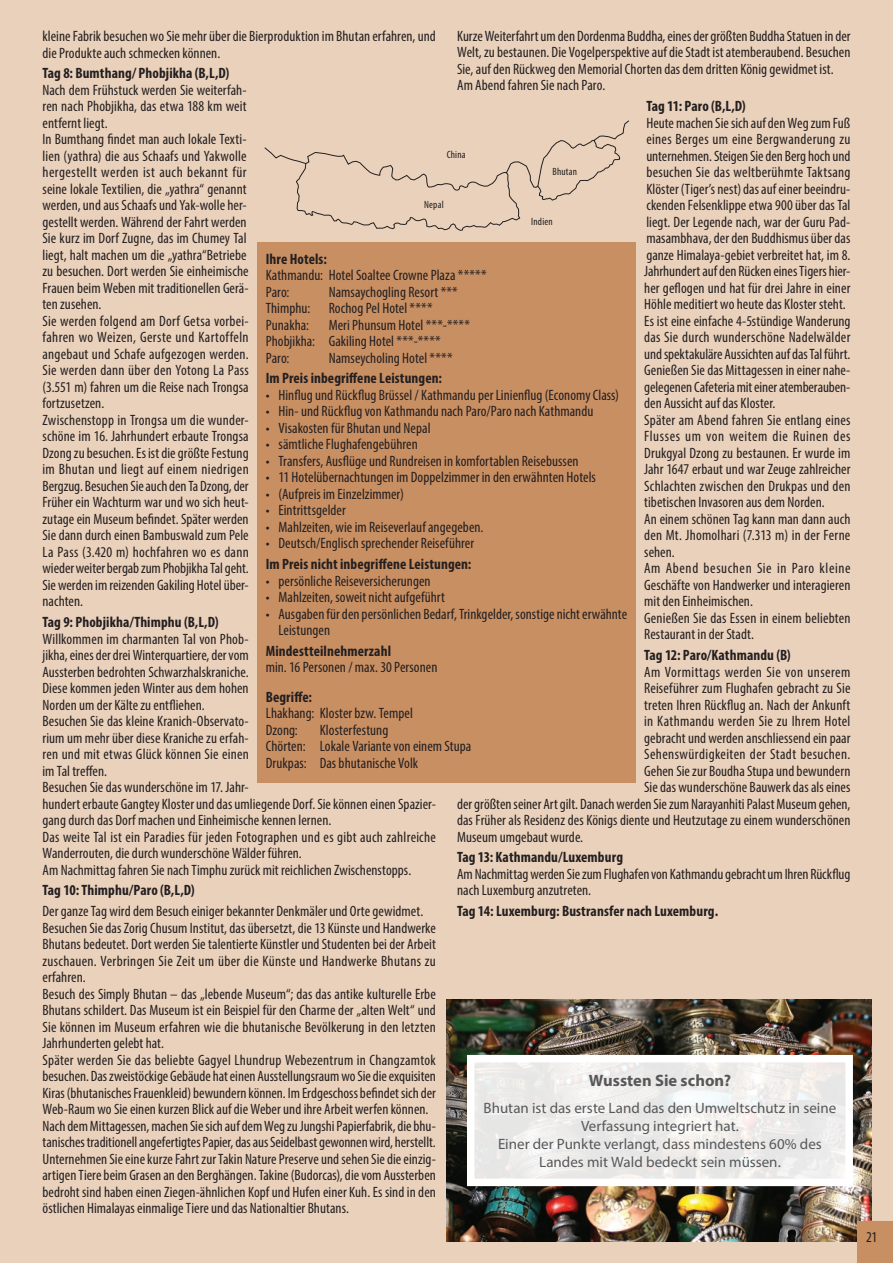
<style>
.page{position:relative;width:893px;height:1263px;background:#ead1bb}
.page>*{position:absolute;margin:0;border:0;box-sizing:border-box;transform-origin:0 0}
.t1{font:700 16.5px "Myriad Pro";color:#57585a}
.t2{font:condensed 15px/16.5px "Myriad Pro";letter-spacing:.005em;color:#231f20}
.t3{font:700 condensed 15px "Myriad Pro";letter-spacing:.005em;color:#231f20}
.t4{font:15px/18px "Myriad Pro";color:#57585a;text-align:center}
.t5{font:condensed 15px "Myriad Pro";letter-spacing:.025em;color:#231f20}
.t6{font:condensed 15px "Myriad Pro";letter-spacing:.03em;color:#231f20}
.t7{font:condensed 10.5px "Myriad Pro";letter-spacing:.015em;color:#231f20}
</style>
<div class="page">
<img style="left:446px;top:999px;width:426px;height:243px">
<svg style="left:476px;top:1064px;width:368px;height:113px;background:#edeceb"></svg>
<div style="left:467px;top:1055px;width:386px;height:131px;border:8px solid #fff"></div>
<svg style="left:264px;top:120px;width:365px;height:111px"></svg>
<div style="left:858px;top:1222px;width:35px;height:41px;background:#c88f63"></div>
<div style="left:257px;top:242px;width:379px;height:540px;background:#c88f63"></div>
<p class="t2" style="left:457px;top:28px;width:395px">Kurze Weiterfahrt um den Dordenma Buddha, eines der größten Buddha Statuen in der Welt, zu bestaunen. Die Vogelperspektive auf die Stadt ist atemberaubend. Besuchen Sie, auf den Rückweg den Memorial Chorten das dem dritten König gewidmet ist.<br>Am Abend fahren Sie nach Paro.</p>
<p class="t3" style="left:646px;top:97px;width:101px">Tag 11: Paro (B,L,D)</p>
<p class="t2" style="left:644px;top:114px;width:208px">Heute machen Sie sich auf den Weg zum Fuß eines Berges um eine Bergwanderung zu unternehmen. Steigen Sie den Berg hoch und besuchen Sie das weltberühmte Taktsang Klöster (Tiger’s nest) das auf einer beeindru&shy;ckenden Felsenklippe etwa 900 über das Tal liegt. Der Legende nach, war der Guru Pad&shy;masambhava, der den Buddhismus über das ganze Himalaya-gebiet verbreitet hat, im 8.<br>Jahrhundert auf den Rücken eines Tigers hier&shy;her geflogen und hat für drei Jahre in einer Höhle meditiert wo heute das Kloster steht.<br>Es ist eine einfache 4-5stündige Wanderung das Sie durch wunderschöne Nadelwälder und spektakuläre Aussichten auf das Tal führt.<br>Genießen Sie das Mittagessen in einer nahe&shy;gelegenen Cafeteria mit einer atemberauben&shy;den Aussicht auf das Kloster.<br>Später am Abend fahren Sie entlang eines Flusses um von weitem die Ruinen des Drukgyal Dzong zu bestaunen. Er wurde im Jahr 1647 erbaut und war Zeuge zahlreicher Schlachten zwischen den Drukpas und den tibetischen Invasoren aus dem Norden.<br>An einem schönen Tag kann man dann auch den Mt. Jhomolhari (7.313 m) in der Ferne sehen.<br>Am Abend besuchen Sie in Paro kleine Geschäfte von Handwerker und interagieren mit den Einheimischen.<br>Genießen Sie das Essen in einem beliebten Restaurant in der Stadt.</p>
<p class="t3" style="left:644px;top:646px;width:148px">Tag 12: Paro/Kathmandu (B)</p>
<p class="t6" style="left:644px;top:662px;width:208px">Am Vormittags werden Sie von unserem</p>
<p class="t2" style="left:644px;top:680px;width:208px">Reiseführer zum Flughafen gebracht zu Sie</p>
<p class="t2" style="left:644px;top:696px;width:208px">treten Ihren Rückflug an. Nach der Ankunft</p>
<p class="t2" style="left:644px;top:713px;width:208px">in Kathmandu werden Sie zu Ihrem Hotel</p>
<p class="t2" style="left:644px;top:729px;width:208px">gebracht und werden anschliessend ein paar</p>
<p class="t5" style="left:644px;top:745px;width:208px">Sehenswürdigkeiten der Stadt besuchen.</p>
<p class="t2" style="left:644px;top:762px;width:208px">Gehen Sie zur Boudha Stupa und bewundern</p>
<p class="t2" style="left:644px;top:779px;width:208px">Sie das wunderschöne Bauwerk das als eines</p>
<p class="t2" style="left:457px;top:795px;width:395px">der größten seiner Art gilt. Danach werden Sie zum Narayanhiti Palast Museum gehen,</p>
<p class="t2" style="left:457px;top:812px;width:395px">das Früher als Residenz des Königs diente und Heutzutage zu einem wunderschönen</p>
<p class="t2" style="left:457px;top:828px;width:128px">Museum umgebaut wurde.</p>
<p class="t3" style="left:457px;top:848px;width:167px">Tag 13: Kathmandu/Luxemburg</p>
<p class="t2" style="left:457px;top:865px;width:395px">Am Nachmittag werden Sie zum Flughafen von Kathmandu gebracht um Ihren Rückflug nach Luxemburg anzutreten.</p>
<p class="t3" style="left:457px;top:902px;width:263px">Tag 14: Luxemburg: Bustransfer nach Luxemburg.</p>
<p class="t2" style="left:43px;top:28px;width:395px">kleine Fabrik besuchen wo Sie mehr über die Bierproduktion im Bhutan erfahren, und die Produkte auch schmecken können.</p>
<p class="t3" style="left:43px;top:64px;width:188px">Tag 8: Bumthang/ Phobjikha (B,L,D)</p>
<p class="t2" style="left:43px;top:81px;width:208px">Nach dem Frühstuck werden Sie weiterfah&shy;ren nach Phobjikha, das etwa 188 km weit entfernt liegt.<br>In Bumthang findet man auch lokale Texti&shy;lien (yathra) die aus Schaafs und Yakwolle hergestellt werden ist auch bekannt für seine lokale Textilien, die „yathra“ genannt werden, und aus Schaafs und Yak-wolle her&shy;gestellt werden. Während der Fahrt werden Sie kurz im Dorf Zugne, das im Chumey Tal liegt, halt machen um die „yathra“Betriebe zu besuchen. Dort werden Sie einheimische Frauen beim Weben mit traditionellen Gerä&shy;ten zusehen.<br>Sie werden folgend am Dorf Getsa vorbei&shy;fahren wo Weizen, Gerste und Kartoffeln angebaut und Schafe aufgezogen werden.<br>Sie werden dann über den Yotong La Pass (3.551 m) fahren um die Reise nach Trongsa fortzusetzen.<br>Zwischenstopp in Trongsa um die wunder&shy;schöne im 16. Jahrhundert erbaute Trongsa Dzong zu besuchen. Es ist die größte Festung im Bhutan und liegt auf einem niedrigen Bergzug. Besuchen Sie auch den Ta Dzong, der Früher ein Wachturm war und wo sich heut&shy;zutage ein Museum befindet. Später werden Sie dann durch einen Bambuswald zum Pele La Pass (3.420 m) hochfahren wo es dann wieder weiter bergab zum Phobjikha Tal geht.<br>Sie werden im reizenden Gakiling Hotel über&shy;nachten.</p>
<p class="t3" style="left:43px;top:613px;width:178px">Tag 9: Phobjikha/Thimphu (B,L,D)</p>
<p class="t2" style="left:43px;top:630px;width:395px">Willkommen im charmanten Tal von Phob-<br>jikha, eines der drei Winterquartiere, der vom<br>Aussterben bedrohten Schwarzhalskraniche.<br>Diese kommen jeden Winter aus dem hohen<br>Norden um der Kälte zu entfliehen.<br>Besuchen Sie das kleine Kranich-Observato-<br>rium um mehr über diese Kraniche zu erfah-<br>ren und mit etwas Glück können Sie einen<br>im Tal treffen.<br>Besuchen Sie das wunderschöne im 17. Jahr-<br>hundert erbaute Gangtey Kloster und das umliegende Dorf. Sie können einen Spazier&shy;gang durch das Dorf machen und Einheimische kennen lernen.<br>Das weite Tal ist ein Paradies für jeden Fotographen und es gibt auch zahlreiche Wanderrouten, die durch wunderschöne Wälder führen.<br>Am Nachmittag fahren Sie nach Timphu zurück mit reichlichen Zwischenstopps.</p>
<p class="t3" style="left:43px;top:881px;width:154px">Tag 10: Thimphu/Paro (B,L,D)</p>
<p class="t2" style="left:43px;top:903px;width:395px">Der ganze Tag wird dem Besuch einiger bekannter Denkmäler und Orte gewidmet.<br>Besuchen Sie das Zorig Chusum Institut, das übersetzt, die 13 Künste und Handwerke Bhutans bedeutet. Dort werden Sie talentierte Künstler und Studenten bei der Arbeit zuschauen. Verbringen Sie Zeit um über die Künste und Handwerke Bhutans zu erfahren.<br>Besuch des Simply Bhutan – das „lebende Museum“; das das antike kulturelle Erbe Bhutans schildert. Das Museum ist ein Beispiel für den Charme der „alten Welt“ und Sie können im Museum erfahren wie die bhutanische Bevölkerung in den letzten Jahrhunderten gelebt hat.<br>Später werden Sie das beliebte Gagyel Lhundrup Webezentrum in Changzamtok besuchen. Das zweistöckige Gebäude hat einen Ausstellungsraum wo Sie die exquisiten Kiras (bhutanisches Frauenkleid) bewundern können. Im Erdgeschoss befindet sich der Web-Raum wo Sie einen kurzen Blick auf die Weber und ihre Arbeit werfen können.<br>Nach dem Mittagessen, machen Sie sich auf dem Weg zu Jungshi Papierfabrik, die bhu&shy;tanisches traditionell angefertigtes Papier, das aus Seidelbast gewonnen wird, herstellt.<br>Unternehmen Sie eine kurze Fahrt zur Takin Nature Preserve und sehen Sie die einzig&shy;artigen Tiere beim Grasen an den Berghängen. Takine (Budorcas), die vom Aussterben bedroht sind haben einen Ziegen-ähnlichen Kopf und Hufen einer Kuh. Es sind in den östlichen Himalayas einmalige Tiere und das Nationaltier Bhutans.</p>
<p class="t7" style="left:447px;top:148px;width:20px">China</p>
<p class="t7" style="left:553px;top:165px;width:26px">Bhutan</p>
<p class="t7" style="left:424px;top:198px;width:21px">Nepal</p>
<p class="t7" style="left:531px;top:215px;width:23px">Indien</p>
<p class="t3" style="left:266px;top:249px;width:63px">Ihre Hotels:</p>
<p class="t2" style="left:266px;top:267px;width:222px">Kathmandu: Hotel Soaltee Crowne Plaza *****<br>Paro:</p>
<p class="t2" style="left:266px;top:283px;width:194px;text-indent:63px">Namsaychogling Resort ***<br>Thimphu: Rochog Pel Hotel ****<br>Punakha:</p>
<p class="t2" style="left:266px;top:316px;width:206px;text-indent:63px">Meri Phunsum Hotel ***-****<br>Phobjikha: Gakiling Hotel ***-****<br>Paro:</p>
<p class="t2" style="left:329px;top:349px;width:125px">Namseycholing Hotel ****</p>
<p class="t3" style="left:266px;top:369px;width:178px">Im Preis inbegriffene Leistungen:</p>
<p class="t2" style="left:266px;top:386px;width:355px">• Hinflug und Rückflug Brüssel / Kathmandu per Linienflug (Economy Class)</p>
<p class="t2" style="left:266px;top:403px;width:329px">• Hin- und Rückflug von Kathmandu nach Paro/Paro nach Kathmandu</p>
<p class="t2" style="left:266px;top:419px;width:166px">• Visakosten für Bhutan und Nepal</p>
<p class="t2" style="left:266px;top:436px;width:154px">• sämtliche Flughafengebühren</p>
<p class="t2" style="left:266px;top:452px;width:314px">• Transfers, Ausflüge und Rundreisen in komfortablen Reisebussen</p>
<p class="t2" style="left:266px;top:469px;width:332px">• 11 Hotelübernachtungen im Doppelzimmer in den erwähnten Hotels</p>
<p class="t2" style="left:266px;top:485px;width:140px">• (Aufpreis im Einzelzimmer)</p>
<p class="t2" style="left:266px;top:502px;width:82px">• Eintrittsgelder</p>
<p class="t2" style="left:266px;top:518px;width:219px">• Mahlzeiten, wie im Reiseverlauf angegeben.</p>
<p class="t2" style="left:266px;top:535px;width:210px">• Deutsch/Englisch sprechender Reiseführer</p>
<p class="t3" style="left:266px;top:555px;width:207px">Im Preis nicht inbegriffene Leistungen:</p>
<p class="t2" style="left:266px;top:572px;width:166px">• persönliche Reiseversicherungen</p>
<p class="t2" style="left:266px;top:589px;width:181px">• Mahlzeiten, soweit nicht aufgeführt</p>
<p class="t2" style="left:278px;top:605px;width:350px;text-indent:-13px">• Ausgaben für den persönlichen Bedarf, Trinkgelder, sonstige nicht erwähnte<br>Leistungen</p>
<p class="t3" style="left:266px;top:641px;width:127px">Mindestteilnehmerzahl</p>
<p class="t2" style="left:266px;top:659px;width:173px">min. 16 Personen / max. 30 Personen</p>
<p class="t3" style="left:266px;top:687px;width:48px">Begriffe:</p>
<p class="t2" style="left:266px;top:705px;width:149px">Lhakhang: Kloster bzw. Tempel<br>Dzong:</p>
<p class="t2" style="left:266px;top:721px;width:207px;text-indent:54px">Klosterfestung<br>Chörten: Lokale Variante von einem Stupa<br>Drukpas: Das bhutanische Volk</p>
<p class="t1" style="left:589px;top:1070px;width:144px">Wussten Sie schon?</p>
<p class="t4" style="left:484px;top:1099px;width:354px">Bhutan ist das erste Land das den Umweltschutz in seine Verfassung integriert hat.<br>Einer der Punkte verlangt, dass mindestens 60% des Landes mit Wald bedeckt sein müssen.</p>
<p class="t2" style="left:866px;top:1228px;width:13px">21</p>
</div>
